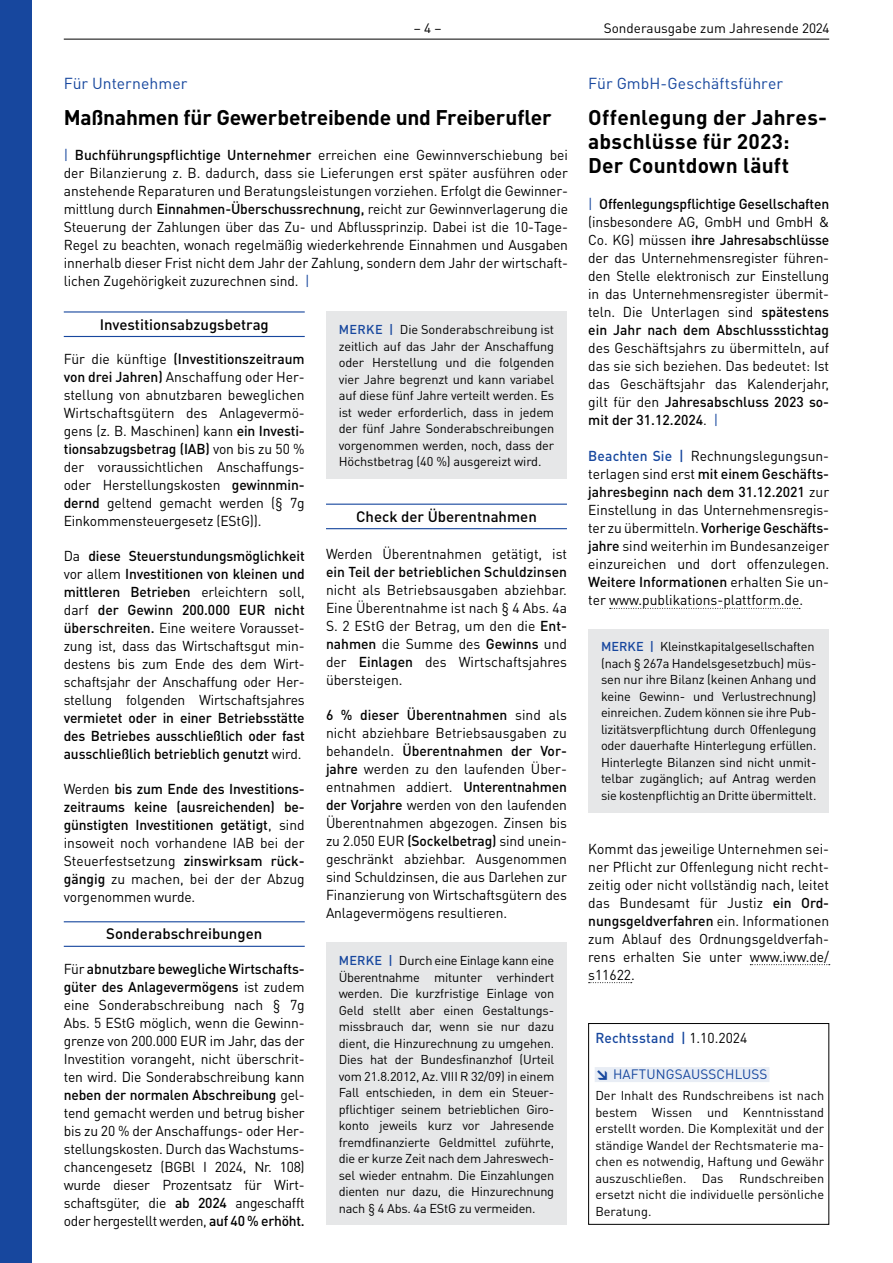
<style>
.page{position:relative;width:893px;height:1263px;background:#fff}
.page>*{position:absolute;margin:0;border:0;box-sizing:border-box;transform-origin:0 0}
.t1{font:700 21px/24px "DIN Pro";letter-spacing:.005em;color:#000}
.t2{font:15.75px "DIN Pro";color:#17479e}
.t3{font:500 15px "DIN Pro";color:#000}
.t4{font:14.25px/18px "DIN Pro";letter-spacing:-.01em;color:#000;text-align:justify}
.t5{font:500 14.25px/18px "DIN Pro";letter-spacing:-.01em;color:#000;text-align:justify}
.t6{font:500 14.25px "DIN Pro";letter-spacing:.015em;color:#17479e}
.t7{font:13.5px "DIN Pro";color:#000}
.t8{font:13.5px "DIN Pro";letter-spacing:.01em;color:#17479e}
.t9{font:12.75px/16.5px "DIN Pro";letter-spacing:-.015em;color:#000;text-align:justify}
.s1{color:#17479e}
.s2{font-weight:500}
.s3{font-weight:400}
.s4{font-weight:500;color:#17479e}
.s5{font-weight:400;color:#000}
.s6{font-weight:900}
</style>
<div class="page">
<hr style="left:64px;top:39px;width:765px;height:1px;background:#000">
<svg style="left:610px;top:608px;width:190px;height:1px"></svg>
<svg style="left:750px;top:964px;width:80px;height:1px"></svg>
<svg style="left:589px;top:982px;width:43px;height:1px"></svg>
<div style="left:588px;top:629px;width:241px;height:183px;background:#e6e7e8"></div>
<div style="left:595px;top:1067px;width:174px;height:15px;background:#e8edf5"></div>
<div style="left:588px;top:1023px;width:241px;height:202px;border:1px solid #000"></div>
<hr style="left:64px;top:311px;width:241px;height:1px;background:#17479e">
<hr style="left:64px;top:336px;width:241px;height:1px;background:#17479e">
<hr style="left:64px;top:921px;width:241px;height:1px;background:#17479e">
<hr style="left:64px;top:946px;width:241px;height:1px;background:#17479e">
<hr style="left:326px;top:504px;width:241px;height:1px;background:#17479e">
<hr style="left:326px;top:528px;width:241px;height:1px;background:#17479e">
<div style="left:326px;top:312px;width:241px;height:167px;background:#e6e7e8"></div>
<div style="left:326px;top:942px;width:241px;height:283px;background:#e6e7e8"></div>
<div style="left:0;top:0;width:32px;height:1263px;background:#17479e"></div>
<p class="t7" style="left:414px;top:19px;width:29px">– 4 –</p>
<p class="t7" style="left:604px;top:19px;width:227px">Sonderausgabe zum Jahresende 2024</p>
<p class="t2" style="left:64px;top:73px;width:125px">Für Unternehmer</p>
<h1 class="t1" style="left:64px;top:105px;width:489px">Maßnahmen für Gewerbetreibende und Freiberufler</h1>
<p class="t4" style="left:64px;top:145px;width:506px"><span class="s1">|</span> <span class="s2">Buchführungspflichtige Unternehmer</span> erreichen eine Gewinnverschiebung bei der Bilanzierung z. B. dadurch, dass sie Lieferungen erst später ausführen oder anstehende Reparaturen und Beratungsleistungen vorziehen. Erfolgt die Gewinner&shy;mittlung durch <span class="s2">Einnahmen-Überschussrechnung,</span> reicht zur Gewinnverlagerung die Steuerung der Zahlungen über das Zu- und Abflussprinzip. Dabei ist die 10-Tage-Regel zu beachten, wonach regelmäßig wiederkehrende Einnahmen und Ausgaben innerhalb dieser Frist nicht dem Jahr der Zahlung, sondern dem Jahr der wirtschaft&shy;lichen Zugehörigkeit zuzurechnen sind. <span class="s1">|</span></p>
<p class="t3" style="left:100px;top:314px;width:171px">Investitionsabzugsbetrag</p>
<p class="t4" style="left:64px;top:349px;width:242px">Für die künftige <span class="s2">(Investitionszeitraum von drei Jahren)</span> Anschaffung oder Her&shy;stellung von abnutzbaren beweglichen Wirtschaftsgütern des Anlagevermö&shy;gens (z. B. Maschinen) kann <span class="s2">ein Investi&shy;tionsabzugsbetrag (IAB)</span> von bis zu 50 % der voraussichtlichen Anschaffungs&shy;oder Herstellungskosten <span class="s2">gewinnmin&shy;dernd</span> geltend gemacht werden (§ 7g Einkommensteuergesetz (EStG)).</p>
<p class="t4" style="left:64px;top:546px;width:242px">Da <span class="s2">diese Steuerstundungsmöglichkeit </span>vor allem <span class="s2">Investitionen von kleinen und mittleren Betrieben</span> erleichtern soll, darf <span class="s2">der Gewinn 200.000 EUR nicht überschreiten.</span> Eine weitere Vorausset&shy;zung ist, dass das Wirtschaftsgut min&shy;destens bis zum Ende des dem Wirt&shy;schaftsjahr der Anschaffung oder Her&shy;stellung folgenden Wirtschaftsjahres</p>
<p class="t5" style="left:64px;top:708px;width:242px">vermietet oder in einer Betriebsstätte des Betriebes ausschließlich oder fast ausschließlich betrieblich genutzt <span class="s3">wird.</span></p>
<p class="t5" style="left:64px;top:779px;width:242px"><span class="s3">Werden</span> bis zum Ende des Investitions&shy;zeitraums keine (ausreichenden) be&shy;günstigten Investitionen getätigt<span class="s3">, sind insoweit noch vorhandene IAB bei der Steuerfestsetzung</span> zinswirksam rück&shy;gängig <span class="s3">zu machen, bei der der Abzug vorgenommen wurde.</span></p>
<p class="t3" style="left:106px;top:924px;width:158px">Sonderabschreibungen</p>
<p class="t4" style="left:64px;top:959px;width:242px">Für <span class="s2">abnutzbare bewegliche Wirtschafts&shy;güter des Anlagevermögens</span> ist zudem eine Sonderabschreibung nach § 7g Abs. 5 EStG möglich, wenn die Gewinn&shy;grenze von 200.000 EUR im Jahr, das der Investition vorangeht, nicht überschrit&shy;ten wird. Die Sonderabschreibung kann <span class="s2">neben der normalen Abschreibung</span> gel&shy;tend gemacht werden und betrug bisher bis zu 20 % der Anschaffungs- oder Her&shy;stellungskosten. Durch das Wachstums&shy;chancengesetz (BGBl I 2024, Nr. 108) wurde dieser Prozentsatz für Wirt&shy;schaftsgüter, die <span class="s2">ab 2024</span> angeschafft oder hergestellt werden, <span class="s2">auf 40 % erhöht.</span></p>
<p class="t9" style="left:339px;top:321px;width:217px"><span class="s4">MERKE |</span> Die Sonderabschreibung ist zeitlich auf das Jahr der Anschaffung oder Herstellung und die folgenden vier Jahre begrenzt und kann variabel auf diese fünf Jahre verteilt werden. Es ist weder erforderlich, dass in jedem der fünf Jahre Sonderabschreibungen vorgenommen werden, noch, dass der Höchstbetrag (40 %) ausgereizt wird.</p>
<p class="t3" style="left:356px;top:506px;width:182px">Check der Überentnahmen</p>
<p class="t4" style="left:326px;top:544px;width:242px">Werden Überentnahmen getätigt, ist</p>
<p class="t5" style="left:326px;top:562px;width:242px">ein Teil der betrieblichen Schuldzinsen</p>
<p class="t4" style="left:326px;top:580px;width:242px">nicht als Betriebsausgaben abziehbar.<br>Eine Überentnahme ist nach § 4 Abs. 4a S. 2 EStG der Betrag, um den die <span class="s2">Ent&shy;nahmen</span> die Summe des <span class="s2">Gewinns</span> und der <span class="s2">Einlagen</span> des Wirtschaftsjahres übersteigen.</p>
<p class="t4" style="left:326px;top:705px;width:242px"><span class="s2">6 % dieser Überentnahmen</span> sind als nicht abziehbare Betriebsausgaben zu behandeln. <span class="s2">Überentnahmen der Vor&shy;jahre</span> werden zu den laufenden Über&shy;entnahmen addiert. <span class="s2">Unterentnahmen der Vorjahre</span> werden von den laufenden Überentnahmen abgezogen. Zinsen bis zu 2.050 EUR <span class="s2">(Sockelbetrag)</span> sind unein&shy;geschränkt abziehbar. Ausgenommen sind Schuldzinsen, die aus Darlehen zur Finanzierung von Wirtschaftsgütern des Anlagevermögens resultieren.</p>
<p class="t9" style="left:339px;top:952px;width:217px"><span class="s4">MERKE |</span> Durch eine Einlage kann eine Überentnahme mitunter verhindert werden. Die kurzfristige Einlage von Geld stellt aber einen Gestaltungs&shy;missbrauch dar, wenn sie nur dazu dient, die Hinzurechnung zu umgehen.<br>Dies hat der Bundesfinanzhof (Urteil vom 21.8.2012, Az. VIII R 32/09) in einem Fall entschieden, in dem ein Steuer&shy;pflichtiger seinem betrieblichen Giro&shy;konto jeweils kurz vor Jahresende fremdfinanzierte Geldmittel zuführte, die er kurze Zeit nach dem Jahreswech&shy;sel wieder entnahm. Die Einzahlungen dienten nur dazu, die Hinzurechnung nach § 4 Abs. 4a EStG zu vermeiden.</p>
<p class="t2" style="left:588px;top:73px;width:196px">Für GmbH-Geschäftsführer</p>
<h1 class="t1" style="left:588px;top:105px;width:240px">Offenlegung der Jahres&shy;abschlüsse für 2023:<br>Der Countdown läuft</h1>
<p class="t4" style="left:588px;top:195px;width:242px"><span class="s1">|</span> <span class="s2">Offenlegungspflichtige Gesellschaften </span>(insbesondere AG, GmbH und GmbH &amp; Co. KG) müssen <span class="s2">ihre Jahresabschlüsse </span>der das Unternehmensregister führen&shy;den Stelle elektronisch zur Einstellung in das Unternehmensregister übermit&shy;teln. Die Unterlagen sind <span class="s2">spätestens ein Jahr nach dem Abschlussstichtag</span></p>
<p class="t4" style="left:588px;top:339px;width:242px">des Geschäftsjahrs zu übermitteln, auf das sie sich beziehen. Das bedeutet: Ist das Geschäftsjahr das Kalenderjahr, gilt für den <span class="s2">Jahresabschluss 2023 so&shy;mit der 31.12.2024</span>. <span class="s1">|</span></p>
<p class="t4" style="left:588px;top:447px;width:242px"><span class="s4">Beachten Sie |</span> Rechnungslegungsun&shy;terlagen sind erst <span class="s2">mit einem Geschäfts&shy;jahresbeginn nach dem 31.12.2021</span> zur Einstellung in das Unternehmensregis&shy;ter zu übermitteln. <span class="s2">Vorherige Geschäfts&shy;jahre</span> sind weiterhin im Bundesanzeiger einzureichen und dort offenzulegen.<br><span class="s2">Weitere Informationen</span> erhalten Sie un&shy;ter www.publikations-plattform.de.</p>
<p class="t9" style="left:601px;top:638px;width:217px;text-align:left"><span class="s4">MERKE |</span> Kleinstkapitalgesellschaften (nach § 267a Handelsgesetzbuch) müs&shy;sen nur ihre Bilanz (keinen Anhang und keine Gewinn- und Verlustrechnung) einreichen. Zudem können sie ihre Pub&shy;lizitätsverpflichtung durch Offenlegung oder dauerhafte Hinterlegung erfüllen.<br>Hinterlegte Bilanzen sind nicht unmit&shy;telbar zugänglich; auf Antrag werden sie kostenpflichtig an Dritte übermittelt.</p>
<p class="t4" style="left:588px;top:839px;width:242px">Kommt das jeweilige Unternehmen sei&shy;ner Pflicht zur Offenlegung nicht recht&shy;zeitig oder nicht vollständig nach, leitet das Bundesamt für Justiz <span class="s2">ein Ord&shy;nungsgeldverfahren</span> ein. Informationen zum Ablauf des Ordnungsgeldverfah&shy;rens erhalten Sie unter www.iww.de/ s11622.</p>
<p class="t6" style="left:595px;top:1028px;width:153px">Rechtsstand | <span class="s5">1.10.2024</span></p>
<p class="t8" style="left:595px;top:1065px;width:173px"><span class="s6">↘</span> HAFTUNGSAUSSCHLUSS</p>
<p class="t9" style="left:595px;top:1087px;width:230px">Der Inhalt des Rundschreibens ist nach bestem Wissen und Kenntnisstand erstellt worden. Die Komplexität und der ständige Wandel der Rechtsmaterie ma&shy;chen es notwendig, Haftung und Gewähr auszuschließen. Das Rundschreiben ersetzt nicht die individuelle persönliche Beratung.</p>
</div>
